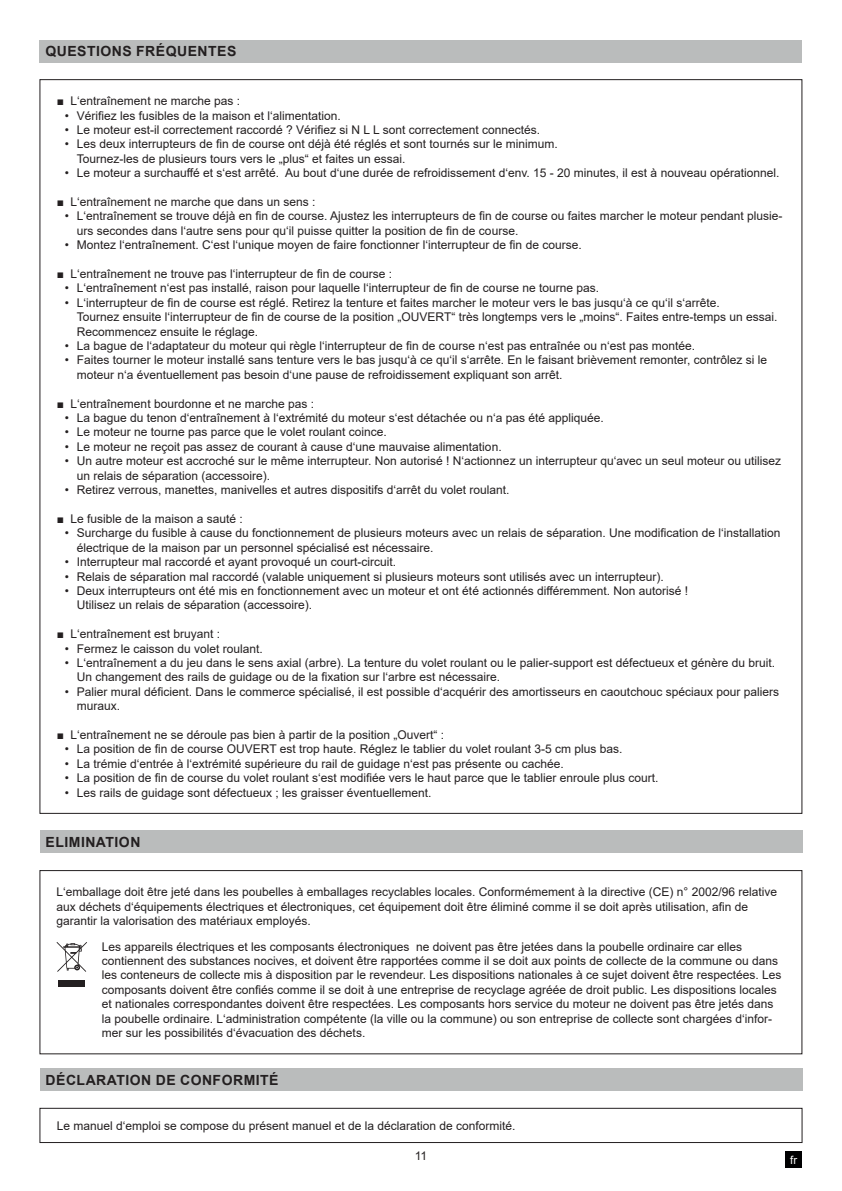
<style>
.page{position:relative;width:842px;height:1191px;background:#fff}
.page>*{position:absolute;margin:0;border:0;box-sizing:border-box;transform-origin:0 0}
.Inhalt_Überschrift{font:700 14px "Arial";letter-spacing:.035em;color:#231f20}
.t1{font:12px/14.4px "Arial";color:#231f20}
.t2{font:11.4px "Arial";color:#fff}
</style>
<div class="page">
<div style="left:785px;top:1151px;width:17px;height:17px;background:#000001"></div>
<div style="left:40px;top:40px;width:762px;height:22px;background:#babcbc"></div>
<div style="left:40px;top:830px;width:762px;height:23px;background:#babcbc"></div>
<div style="left:40px;top:870px;width:762px;height:184px;border:1px solid #231f20"></div>
<svg style="left:56px;top:942px;width:31px;height:29px"></svg>
<div style="left:59px;top:980px;width:26px;height:6px;background:#231f20"></div>
<div style="left:40px;top:1068px;width:762px;height:23px;background:#babcbc"></div>
<div style="left:40px;top:1108px;width:762px;height:34px;border:1px solid #231f20"></div>
<p class="Inhalt_Überschrift" style="left:45px;top:41px;width:192px">QUESTIONS FRÉQUENTES</p>
<p class="t1" style="left:57px;top:94px;width:185px">■ L‘entraînement ne marche pas :</p>
<p class="t1" style="left:65px;top:108px;width:278px">• Vérifiez les fusibles de la maison et l‘alimentation.</p>
<p class="t1" style="left:65px;top:122px;width:477px">• Le moteur est-il correctement raccordé ? Vérifiez si N L L sont correctement connectés.</p>
<p class="t1" style="left:77px;top:137px;width:482px;text-indent:-12px">• Les deux interrupteurs de fin de course ont déjà été réglés et sont tournés sur le minimum.<br>Tournez-les de plusieurs tours vers le „plus“ et faites un essai.</p>
<p class="t1" style="left:65px;top:166px;width:716px">• Le moteur a surchauffé et s‘est arrêté. Au bout d‘une durée de refroidissement d‘env. 15 - 20 minutes, il est à nouveau opérationnel.</p>
<p class="t1" style="left:57px;top:194px;width:260px">■ L‘entraînement ne marche que dans un sens :</p>
<p class="t1" style="left:77px;top:209px;width:707px;text-indent:-12px">• L‘entraînement se trouve déjà en fin de course. Ajustez les interrupteurs de fin de course ou faites marcher le moteur pendant plusie&shy;urs secondes dans l‘autre sens pour qu‘il puisse quitter la position de fin de course.</p>
<p class="t1" style="left:65px;top:238px;width:518px">• Montez l‘entraînement. C‘est l‘unique moyen de faire fonctionner l‘interrupteur de fin de course.</p>
<p class="t1" style="left:57px;top:266px;width:337px">■ L‘entraînement ne trouve pas l‘interrupteur de fin de course :</p>
<p class="t1" style="left:65px;top:281px;width:536px">• L‘entraînement n‘est pas installé, raison pour laquelle l‘interrupteur de fin de course ne tourne pas.</p>
<p class="t1" style="left:77px;top:295px;width:702px;text-indent:-12px">• L‘interrupteur de fin de course est réglé. Retirez la tenture et faites marcher le moteur vers le bas jusqu‘à ce qu‘il s‘arrête.<br>Tournez ensuite l‘interrupteur de fin de course de la position „OUVERT“ très longtemps vers le „moins“. Faites entre-temps un essai.<br>Recommencez ensuite le réglage.</p>
<p class="t1" style="left:65px;top:338px;width:632px">• La bague de l‘adaptateur du moteur qui règle l‘interrupteur de fin de course n‘est pas entraînée ou n‘est pas montée.</p>
<p class="t1" style="left:77px;top:353px;width:692px;text-indent:-12px">• Faites tourner le moteur installé sans tenture vers le bas jusqu‘à ce qu‘il s‘arrête. En le faisant brièvement remonter, contrôlez si le moteur n‘a éventuellement pas besoin d‘une pause de refroidissement expliquant son arrêt.</p>
<p class="t1" style="left:57px;top:396px;width:259px">■ L‘entraînement bourdonne et ne marche pas :</p>
<p class="t1" style="left:65px;top:410px;width:540px">• La bague du tenon d‘entraînement à l‘extrémité du moteur s‘est détachée ou n‘a pas été appliquée.</p>
<p class="t1" style="left:65px;top:425px;width:324px">• Le moteur ne tourne pas parce que le volet roulant coince.</p>
<p class="t1" style="left:65px;top:439px;width:438px">• Le moteur ne reçoit pas assez de courant à cause d‘une mauvaise alimentation.</p>
<p class="t1" style="left:77px;top:454px;width:706px;text-indent:-12px">• Un autre moteur est accroché sur le même interrupteur. Non autorisé ! N‘actionnez un interrupteur qu‘avec un seul moteur ou utilisez un relais de séparation (accessoire).</p>
<p class="t1" style="left:65px;top:482px;width:446px">• Retirez verrous, manettes, manivelles et autres dispositifs d‘arrêt du volet roulant.</p>
<p class="t1" style="left:57px;top:511px;width:188px">■ Le fusible de la maison a sauté :</p>
<p class="t1" style="left:77px;top:526px;width:705px;text-indent:-12px">• Surcharge du fusible à cause du fonctionnement de plusieurs moteurs avec un relais de séparation. Une modification de l‘installation électrique de la maison par un personnel spécialisé est nécessaire.</p>
<p class="t1" style="left:65px;top:554px;width:333px">• Interrupteur mal raccordé et ayant provoqué un court-circuit.</p>
<p class="t1" style="left:65px;top:569px;width:600px">• Relais de séparation mal raccordé (valable uniquement si plusieurs moteurs sont utilisés avec un interrupteur).</p>
<p class="t1" style="left:77px;top:583px;width:613px;text-indent:-12px">• Deux interrupteurs ont été mis en fonctionnement avec un moteur et ont été actionnés différemment. Non autorisé !<br>Utilisez un relais de séparation (accessoire).</p>
<p class="t1" style="left:57px;top:626px;width:165px">■ L‘entraînement est bruyant :</p>
<p class="t1" style="left:65px;top:641px;width:200px">• Fermez le caisson du volet roulant.</p>
<p class="t1" style="left:77px;top:655px;width:700px;text-indent:-12px">• L‘entraînement a du jeu dans le sens axial (arbre). La tenture du volet roulant ou le palier-support est défectueux et génère du bruit.<br>Un changement des rails de guidage ou de la fixation sur l‘arbre est nécessaire.</p>
<p class="t1" style="left:77px;top:684px;width:704px;text-indent:-12px">• Palier mural déficient. Dans le commerce spécialisé, il est possible d‘acquérir des amortisseurs en caoutchouc spéciaux pour paliers muraux.</p>
<p class="t1" style="left:57px;top:727px;width:389px">■ L‘entraînement ne se déroule pas bien à partir de la position „Ouvert“ :</p>
<p class="t1" style="left:65px;top:742px;width:559px">• La position de fin de course OUVERT est trop haute. Réglez le tablier du volet roulant 3-5 cm plus bas.</p>
<p class="t1" style="left:65px;top:756px;width:500px">• La trémie d‘entrée à l‘extrémité supérieure du rail de guidage n‘est pas présente ou cachée.</p>
<p class="t1" style="left:65px;top:770px;width:595px">• La position de fin de course du volet roulant s‘est modifiée vers le haut parce que le tablier enroule plus court.</p>
<p class="t1" style="left:65px;top:785px;width:368px">• Les rails de guidage sont défectueux ; les graisser éventuellement.</p>
<p class="Inhalt_Überschrift" style="left:46px;top:832px;width:96px">ELIMINATION</p>
<p class="t1" style="left:57px;top:884px;width:722px">L‘emballage doit être jeté dans les poubelles à emballages recyclables locales. Conformémement à la directive (CE) n° 2002/96 relative aux déchets d‘équipements électriques et électroniques, cet équipement doit être éliminé comme il se doit après utilisation, afin de garantir la valorisation des matériaux employés.</p>
<p class="t1" style="left:102px;top:939px;width:681px">Les appareils électriques et les composants électroniques ne doivent pas être jetées dans la poubelle ordinaire car elles contiennent des substances nocives, et doivent être rapportées comme il se doit aux points de collecte de la commune ou dans les conteneurs de collecte mis à disposition par le revendeur. Les dispositions nationales à ce sujet doivent être respectées. Les composants doivent être confiés comme il se doit à une entreprise de recyclage agréée de droit public. Les dispositions locales et nationales correspondantes doivent être respectées. Les composants hors service du moteur ne doivent pas être jetés dans la poubelle ordinaire. L‘administration compétente (la ville ou la commune) ou son entreprise de collecte sont chargées d‘infor&shy;mer sur les possibilités d‘évacuation des déchets.</p>
<p class="Inhalt_Überschrift" style="left:46px;top:1070px;width:234px">DÉCLARATION DE CONFORMITÉ</p>
<p class="t1" style="left:57px;top:1118px;width:460px">Le manuel d‘emploi se compose du présent manuel et de la déclaration de conformité.</p>
<p class="t1" style="left:415px;top:1148px;width:14px">11</p>
<p class="t2" style="left:790px;top:1152px;width:8px">fr</p>
</div>
